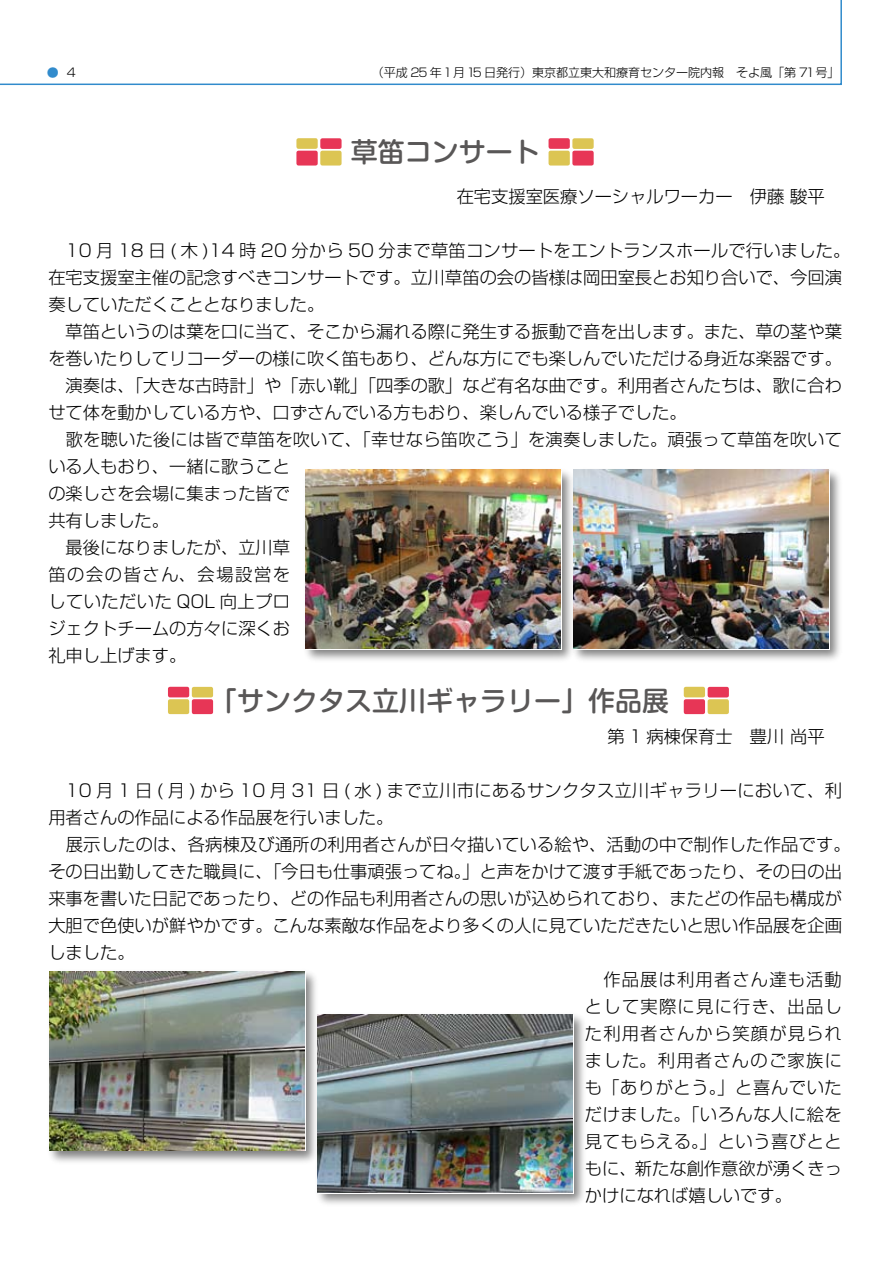
<style>
.page{position:relative;width:893px;height:1263px;background:#fff}
.page>*{position:absolute;margin:0;border:0;box-sizing:border-box;transform-origin:0 0}
.t1{font:500 27px "Shin M Go";color:#595757}
.t2{font:300 17.25px/27px "Shin Go";color:#000}
.t3{font:300 17.25px "Shin Go";letter-spacing:.035em;color:#000}
.t4{font:300 17.25px "Shin Go";letter-spacing:.07em;color:#000}
.t5{font:300 17.25px "Shin Go";letter-spacing:.075em;color:#000}
.t6{font:300 12px "Shin Go";color:#000}
.t7{font:300 12px "Shin Go";color:#318bcc}
</style>
<div class="page">
<svg style="left:0;top:0;width:842px;height:85px"></svg>
<div style="left:570px;top:467px;width:274px;height:197px;background:#000;opacity:.5"></div>
<div style="left:302px;top:467px;width:275px;height:197px;background:#000;opacity:.5"></div>
<div style="left:314px;top:1011px;width:275px;height:197px;background:#000;opacity:.5"></div>
<div style="left:46px;top:969px;width:275px;height:196px;background:#000;opacity:.5"></div>
<img style="left:305px;top:470px;width:255px;height:178px">
<img style="left:573px;top:470px;width:255px;height:178px">
<img style="left:49px;top:971px;width:255px;height:179px">
<img style="left:317px;top:1014px;width:255px;height:178px">
<div style="left:296px;top:151px;width:22px;height:15px;background:#e73656;border-radius:2px"></div>
<div style="left:296px;top:138px;width:22px;height:11px;background:#dcc553;border-radius:2px"></div>
<div style="left:320px;top:151px;width:22px;height:15px;background:#dcc553;border-radius:2px"></div>
<div style="left:320px;top:138px;width:22px;height:11px;background:#e73656;border-radius:2px"></div>
<div style="left:549px;top:151px;width:21px;height:15px;background:#dcc553;border-radius:2px"></div>
<div style="left:549px;top:138px;width:21px;height:11px;background:#e73656;border-radius:2px"></div>
<div style="left:572px;top:151px;width:22px;height:15px;background:#e73656;border-radius:2px"></div>
<div style="left:572px;top:138px;width:22px;height:11px;background:#dcc553;border-radius:2px"></div>
<div style="left:168px;top:699px;width:21px;height:15px;background:#dcc553;border-radius:2px"></div>
<div style="left:168px;top:687px;width:21px;height:10px;background:#e73656;border-radius:2px"></div>
<div style="left:192px;top:699px;width:21px;height:15px;background:#e73656;border-radius:2px"></div>
<div style="left:192px;top:687px;width:21px;height:10px;background:#dcc553;border-radius:2px"></div>
<div style="left:684px;top:699px;width:21px;height:15px;background:#e73656;border-radius:2px"></div>
<div style="left:684px;top:687px;width:21px;height:10px;background:#dcc553;border-radius:2px"></div>
<div style="left:708px;top:699px;width:21px;height:15px;background:#dcc553;border-radius:2px"></div>
<div style="left:708px;top:687px;width:21px;height:10px;background:#e73656;border-radius:2px"></div>
<p class="t7" style="left:47px;top:65px;width:14px">●</p>
<p class="t6" style="left:372px;top:65px;width:469px">（平成 25 年1月15 日発行）東京都立東大和療育センター院内報　そよ風「第 71号」</p>
<h1 class="t1" style="left:351px;top:133px;width:190px">草笛コンサート</h1>
<p class="t2" style="left:457px;top:182px;width:387px">在宅支援室医療ソーシャルワーカー　伊藤 駿平　</p>
<p class="t2" style="left:48px;top:236px;width:804px">　10 月 18 日 ( 木 )14 時 20 分から 50 分まで草笛コンサートをエントランスホールで行いました。在宅支援室主催の記念すべきコンサートです。立川草笛の会の皆様は岡田室長とお知り合いで、今回演奏していただくこととなりました。<br>　草笛というのは葉を口に当て、そこから漏れる際に発生する振動で音を出します。また、草の茎や葉を巻いたりしてリコーダーの様に吹く笛もあり、どんな方にでも楽しんでいただける身近な楽器です。　演奏は、「大きな古時計」や「赤い靴」「四季の歌」など有名な曲です。利用者さんたちは、歌に合わせて体を動かしている方や、口ずさんでいる方もおり、楽しんでいる様子でした。<br>　歌を聴いた後には皆で草笛を吹いて、「幸せなら笛吹こう」を演奏しました。頑張って草笛を吹いている人もおり、一緒に歌うこと<br>の楽しさを会場に集まった皆で<br>共有しました。<br>　最後になりましたが、立川草<br>笛の会の皆さん、会場設営を<br>していただいた QOL 向上プロ<br>ジェクトチームの方々に深くお<br>礼申し上げます。</p>
<h1 class="t1" style="left:210px;top:681px;width:461px">「サンクタス立川ギャラリー」作品展</h1>
<p class="t2" style="left:607px;top:722px;width:236px">第 1 病棟保育士　豊川 尚平　</p>
<p class="t2" style="left:48px;top:776px;width:795px">　10 月 1 日 ( 月 ) から 10 月 31 日 ( 水 ) まで立川市にあるサンクタス立川ギャラリーにおいて、利</p>
<p class="t2" style="left:48px;top:803px;width:346px">用者さんの作品による作品展を行いました。</p>
<p class="t2" style="left:48px;top:830px;width:804px">　展示したのは、各病棟及び通所の利用者さんが日々描いている絵や、活動の中で制作した作品です。</p>
<p class="t2" style="left:48px;top:857px;width:795px">その日出勤してきた職員に、「今日も仕事頑張ってね。」と声をかけて渡す手紙であったり、その日の出</p>
<p class="t2" style="left:48px;top:884px;width:795px">来事を書いた日記であったり、どの作品も利用者さんの思いが込められており、またどの作品も構成が</p>
<p class="t2" style="left:48px;top:911px;width:795px">大胆で色使いが鮮やかです。こんな素敵な作品をより多くの人に見ていただきたいと思い作品展を企画</p>
<p class="t2" style="left:48px;top:938px;width:88px">しました。</p>
<p class="t4" style="left:585px;top:968px;width:258px">　作品展は利用者さん達も活動</p>
<p class="t5" style="left:585px;top:995px;width:259px">として実際に見に行き、出品し</p>
<p class="t4" style="left:585px;top:1022px;width:258px">た利用者さんから笑顔が見られ</p>
<p class="t5" style="left:585px;top:1049px;width:259px">ました。利用者さんのご家族に</p>
<p class="t3" style="left:585px;top:1076px;width:258px">も「ありがとう。」と喜んでいた</p>
<p class="t3" style="left:585px;top:1103px;width:258px">だけました。「いろんな人に絵を</p>
<p class="t3" style="left:585px;top:1130px;width:258px">見てもらえる。」という喜びとと</p>
<p class="t2" style="left:585px;top:1154px;width:259px">もに、新たな創作意欲が湧くきっ</p>
<p class="t2" style="left:585px;top:1181px;width:209px">かけになれば嬉しいです。</p>
</div>
